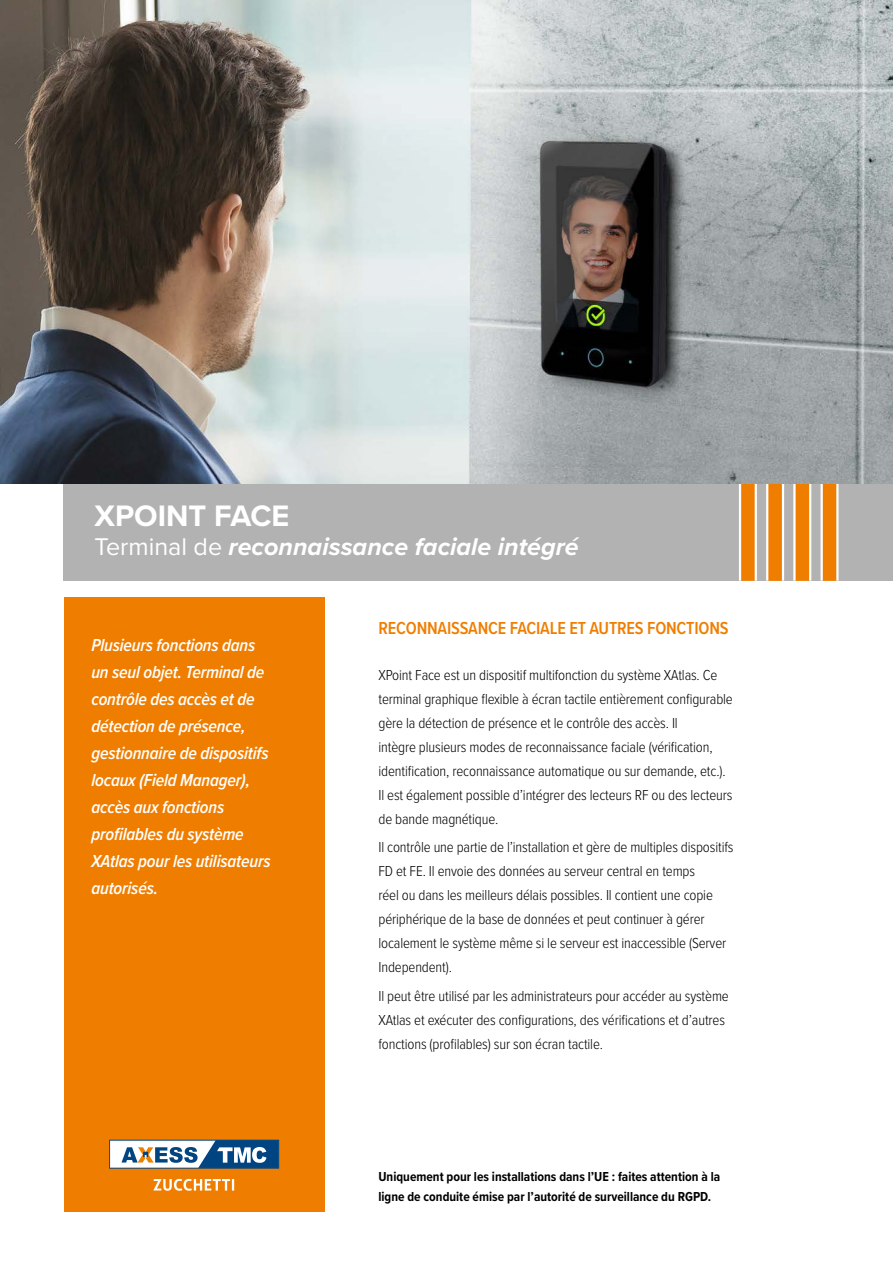
<style>
.page{position:relative;width:893px;height:1263px;background:#fff}
.page>*{position:absolute;margin:0;border:0;box-sizing:border-box;transform-origin:0 0}
.t1{font:700 30.75px "Proxima Nova";color:#fff}
.t2{font:italic 700 25.05px "Proxima Nova";color:#fff}
.t3{font:italic 600 18px/27px "Proxima Nova Cond";letter-spacing:-.01em;color:#fff}
.t4{font:600 18px "Proxima Nova Cond";letter-spacing:-.01em;color:#ef7d00}
.t5{font:300 15px/24px "Proxima Nova Cond";letter-spacing:-.01em;color:#000}
.t6{font:700 13.5px/19.5px "Proxima Nova Cond";color:#000}
.s1{font-weight:400;font-style:normal}
</style>
<div class="page">
<div style="left:64px;top:597px;width:260px;height:615px;background:#ef7d00"></div>
<div style="left:64px;top:484px;width:829px;height:97px;background:#b3b2b2"></div>
<div style="left:739px;top:484px;width:18px;height:97px;background:#fff"></div>
<div style="left:741px;top:484px;width:14px;height:97px;background:#ef7d00"></div>
<div style="left:766px;top:484px;width:18px;height:97px;background:#fff"></div>
<div style="left:768px;top:484px;width:14px;height:97px;background:#ef7d00"></div>
<svg style="left:793px;top:484px;width:18px;height:97px"></svg>
<div style="left:796px;top:484px;width:13px;height:97px;background:#ef7d00"></div>
<svg style="left:820px;top:484px;width:18px;height:97px"></svg>
<div style="left:823px;top:484px;width:13px;height:97px;background:#ef7d00"></div>
<svg style="left:109px;top:1140px;width:170px;height:29px;background:#819fb9"></svg>
<svg style="left:153px;top:1179px;width:81px;height:12px"></svg>
<img style="left:0;top:0;width:893px;height:484px">
<h1 class="t1" style="left:95px;top:493px;width:196px">XPOINT FACE</h1>
<h2 class="t2" style="left:95px;top:528px;width:486px"><span class="s1">Terminal de</span> reconnaissance faciale intégré</h2>
<p class="t3" style="left:91px;top:631px;width:181px">Plusieurs fonctions dans un seul objet. Terminal de contrôle des accès et de détection de présence, gestionnaire de dispositifs locaux (Field Manager), accès aux fonctions profilables du système<br>XAtlas pour les utilisateurs autorisés.</p>
<p class="t4" style="left:378px;top:615px;width:352px">RECONNAISSANCE FACIALE ET AUTRES FONCTIONS</p>
<p class="t5" style="left:378px;top:662px;width:356px">XPoint Face est un dispositif multifonction du système XAtlas. Ce terminal graphique flexible à écran tactile entièrement configurable gère la détection de présence et le contrôle des accès. Il<br>intègre plusieurs modes de reconnaissance faciale (vérification, identification, reconnaissance automatique ou sur demande, etc.).<br>Il est également possible d’intégrer des lecteurs RF ou des lecteurs de bande magnétique.</p>
<p class="t5" style="left:378px;top:835px;width:357px">Il contrôle une partie de l’installation et gère de multiples dispositifs FD et FE. Il envoie des données au serveur central en temps<br>réel ou dans les meilleurs délais possibles. Il contient une copie périphérique de la base de données et peut continuer à gérer localement le système même si le serveur est inaccessible (Server Independent).</p>
<p class="t5" style="left:378px;top:983px;width:352px">Il peut être utilisé par les administrateurs pour accéder au système<br>XAtlas et exécuter des configurations, des vérifications et d’autres fonctions (profilables) sur son écran tactile.</p>
<p class="t6" style="left:378px;top:1167px;width:343px">Uniquement pour les installations dans l’UE : faites attention à la ligne de conduite émise par l’autorité de surveillance du RGPD.</p>
</div>
